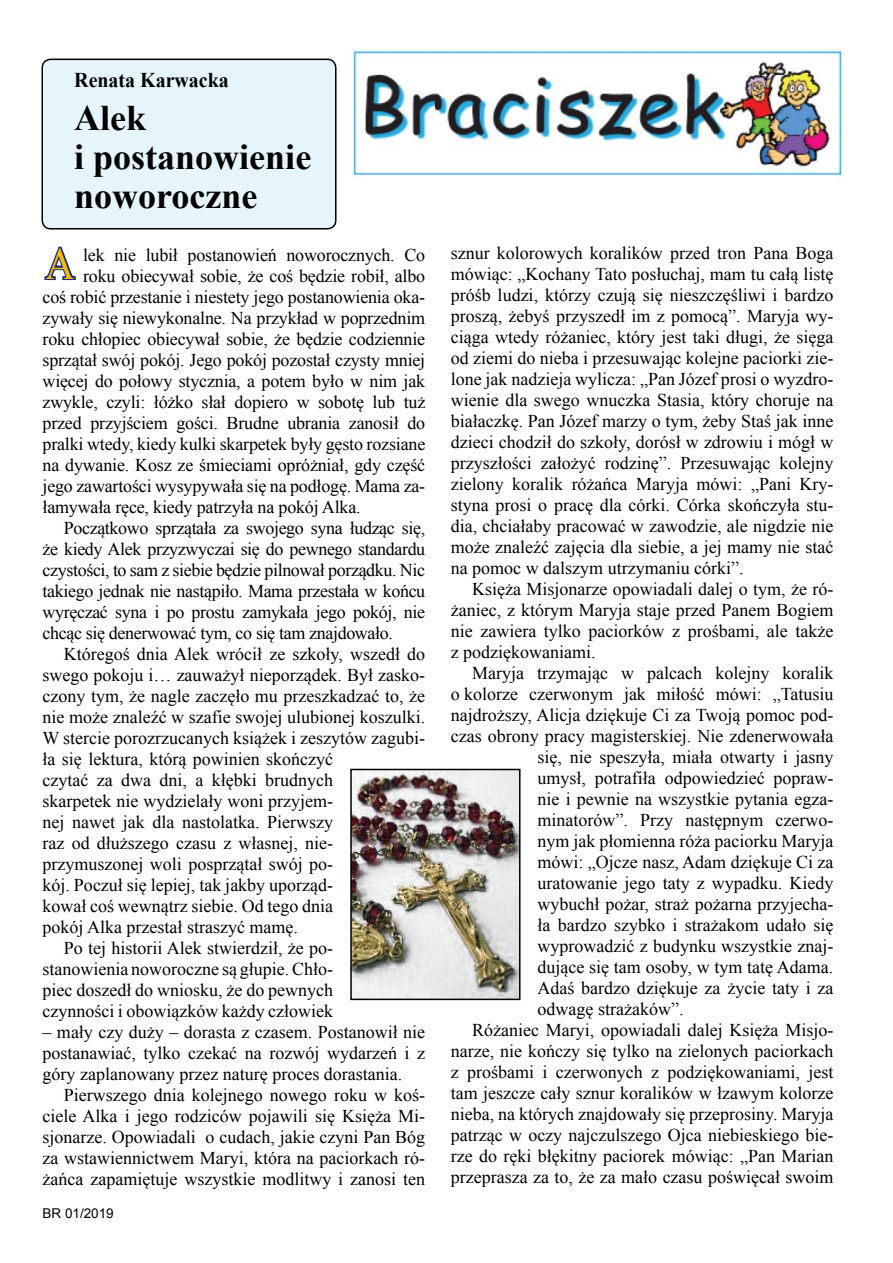
<style>
.page{position:relative;width:893px;height:1263px;background:#fff}
.page>*{position:absolute;margin:0;border:0;box-sizing:border-box;transform-origin:0 0}
.t1{font:44.85px "Times New Roman";color:#fbbc00;scale:.9 1}
.t2{font:700 36px/39px "Times New Roman";color:#000}
.t3{font:700 21px "Times New Roman";color:#000;scale:.95 1}
.t4{font:18px/21px "Times New Roman";color:#000;text-align:justify}
.t5{font:18px "Times New Roman";letter-spacing:-.02em;color:#000}
.t6{font:13.5px "Arial";color:#000}
</style>
<div class="page">
<img style="left:352px;top:49px;width:492px;height:129px">
<div style="left:42px;top:59px;width:294px;height:170px;background:#e6f4fc;border-radius:9px"></div>
<div style="left:42px;top:59px;width:294px;height:171px;border:2px solid #000;border-radius:9px"></div>
<svg style="left:44px;top:246px;width:32px;height:35px"></svg>
<img style="left:353px;top:772px;width:164px;height:225px">
<div style="left:350px;top:769px;width:170px;height:231px;border:2px solid #000"></div>
<p class="t3" style="left:74px;top:66px;width:164px">Renata Karwacka</p>
<h2 class="t2" style="left:74px;top:98px;width:239px">Alek<br>i postanowienie noworoczne</h2>
<p class="t4" style="left:83px;top:244px;width:344px">lek nie lubił postanowień noworocznych. Co</p>
<p class="t4" style="left:83px;top:265px;width:344px">roku obiecywał sobie, że coś będzie robił, albo</p>
<p class="t4" style="left:43px;top:286px;width:384px">coś robić przestanie i niestety jego postanowienia oka-</p>
<p class="t4" style="left:43px;top:307px;width:384px">zywały się niewykonalne. Na przykład w poprzednim</p>
<p class="t4" style="left:43px;top:328px;width:384px">roku chłopiec obiecywał sobie, że będzie codziennie</p>
<p class="t4" style="left:43px;top:349px;width:384px">sprzątał swój pokój. Jego pokój pozostał czysty mniej</p>
<p class="t4" style="left:43px;top:370px;width:384px">więcej do połowy stycznia, a potem było w nim jak</p>
<p class="t4" style="left:43px;top:391px;width:384px">zwykle, czyli: łóżko słał dopiero w sobotę lub tuż</p>
<p class="t4" style="left:43px;top:412px;width:384px">przed przyjściem gości. Brudne ubrania zanosił do</p>
<p class="t4" style="left:43px;top:433px;width:384px">pralki wtedy, kiedy kulki skarpetek były gęsto rozsiane</p>
<p class="t4" style="left:43px;top:454px;width:384px">na dywanie. Kosz ze śmieciami opróżniał, gdy część</p>
<p class="t4" style="left:43px;top:475px;width:384px">jego zawartości wysypywała się na podłogę. Mama za-</p>
<p class="t4" style="left:43px;top:496px;width:320px">łamywała ręce, kiedy patrzyła na pokój Alka.</p>
<p class="t5" style="left:64px;top:515px;width:363px">Początkowo sprzątała za swojego syna łudząc się,</p>
<p class="t5" style="left:43px;top:536px;width:384px">że kiedy Alek przyzwyczai się do pewnego standardu</p>
<p class="t5" style="left:43px;top:557px;width:384px">czystości, to sam z siebie będzie pilnował porządku. Nic</p>
<p class="t5" style="left:43px;top:578px;width:384px">takiego jednak nie nastąpiło. Mama przestała w końcu</p>
<p class="t5" style="left:43px;top:599px;width:384px">wyręczać syna i po prostu zamykała jego pokój, nie</p>
<p class="t5" style="left:43px;top:620px;width:352px">chcąc się denerwować tym, co się tam znajdowało.</p>
<p class="t4" style="left:64px;top:643px;width:363px">Któregoś dnia Alek wrócił ze szkoły, wszedł do</p>
<p class="t4" style="left:43px;top:664px;width:384px">swego pokoju i… zauważył nieporządek. Był zasko-</p>
<p class="t4" style="left:43px;top:685px;width:384px">czony tym, że nagle zaczęło mu przeszkadzać to, że</p>
<p class="t4" style="left:43px;top:706px;width:384px">nie może znaleźć w szafie swojej ulubionej koszulki.</p>
<p class="t4" style="left:43px;top:727px;width:384px">W stercie porozrzucanych książek i zeszytów zagubi-</p>
<p class="t4" style="left:43px;top:748px;width:292px">ła się lektura, którą powinien skończyć</p>
<p class="t4" style="left:43px;top:769px;width:292px">czytać za dwa dni, a kłębki brudnych</p>
<p class="t4" style="left:43px;top:790px;width:292px">skarpetek nie wydzielały woni przyjem-</p>
<p class="t4" style="left:43px;top:811px;width:292px">nej nawet jak dla nastolatka. Pierwszy</p>
<p class="t4" style="left:43px;top:832px;width:292px">raz od dłuższego czasu z własnej, nie-</p>
<p class="t4" style="left:43px;top:853px;width:292px">przymuszonej woli posprzątał swój po-</p>
<p class="t4" style="left:43px;top:874px;width:292px">kój. Poczuł się lepiej, tak jakby uporząd-</p>
<p class="t4" style="left:43px;top:895px;width:292px">kował coś wewnątrz siebie. Od tego dnia</p>
<p class="t4" style="left:43px;top:916px;width:257px">pokój Alka przestał straszyć mamę.</p>
<p class="t4" style="left:64px;top:937px;width:271px">Po tej historii Alek stwierdził, że po-</p>
<p class="t4" style="left:43px;top:958px;width:292px">stanowienia noworoczne są głupie. Chło-</p>
<p class="t4" style="left:43px;top:979px;width:292px">piec doszedł do wniosku, że do pewnych</p>
<p class="t4" style="left:43px;top:1000px;width:292px">czynności i obowiązków każdy człowiek</p>
<p class="t4" style="left:43px;top:1021px;width:384px">– mały czy duży – dorasta z czasem. Postanowił nie postanawiać, tylko czekać na rozwój wydarzeń i z góry zaplanowany przez naturę proces dorastania.</p>
<p class="t4" style="left:43px;top:1084px;width:384px;text-indent:21px">Pierwszego dnia kolejnego nowego roku w koś&shy;ciele Alka i jego rodziców pojawili się Księża Mi&shy;sjonarze. Opowiadali o cudach, jakie czyni Pan Bóg za wstawiennictwem Maryi, która na paciorkach ró&shy;żańca zapamiętuje wszystkie modlitwy i zanosi ten</p>
<h1 class="t1" style="left:46px;top:233px;width:34px">A</h1>
<p class="t6" style="left:43px;top:1204px;width:73px">BR 01/2019</p>
<p class="t4" style="left:451px;top:243px;width:384px">sznur kolorowych koralików przed tron Pana Boga mówiąc: „Kochany Tato posłuchaj, mam tu całą listę próśb ludzi, którzy czują się nieszczęśliwi i bardzo proszą, żebyś przyszedł im z pomocą”. Maryja wy&shy;ciąga wtedy różaniec, który jest taki długi, że sięga od ziemi do nieba i przesuwając kolejne paciorki zie&shy;lone jak nadzieja wylicza: „Pan Józef prosi o wyzdro&shy;wienie dla swego wnuczka Stasia, który choruje na białaczkę. Pan Józef marzy o tym, żeby Staś jak inne dzieci chodził do szkoły, dorósł w zdrowiu i mógł w przyszłości założyć rodzinę”. Przesuwając kolejny zielony koralik różańca Maryja mówi: „Pani Kry&shy;styna prosi o pracę dla córki. Córka skończyła stu&shy;dia, chciałaby pracować w zawodzie, ale nigdzie nie może znaleźć zajęcia dla siebie, a jej mamy nie stać na pomoc w dalszym utrzymaniu córki”.</p>
<p class="t4" style="left:451px;top:579px;width:384px;text-indent:21px">Księża Misjonarze opowiadali dalej o tym, że ró&shy;żaniec, z którym Maryja staje przed Panem Bogiem nie zawiera tylko paciorków z prośbami, ale także z podziękowaniami.</p>
<p class="t4" style="left:472px;top:663px;width:363px">Maryja trzymając w palcach kolejny koralik</p>
<p class="t4" style="left:451px;top:684px;width:384px">o kolorze czerwonym jak miłość mówi: „Tatusiu</p>
<p class="t4" style="left:451px;top:705px;width:384px">najdroższy, Alicja dziękuje Ci za Twoją pomoc pod-</p>
<p class="t4" style="left:451px;top:726px;width:384px">czas obrony pracy magisterskiej. Nie zdenerwowała</p>
<p class="t4" style="left:538px;top:747px;width:297px">się, nie speszyła, miała otwarty i jasny</p>
<p class="t4" style="left:538px;top:768px;width:297px">umysł, potrafiła odpowiedzieć popraw-</p>
<p class="t4" style="left:538px;top:789px;width:297px">nie i pewnie na wszystkie pytania egza-</p>
<p class="t4" style="left:538px;top:810px;width:297px">minatorów”. Przy następnym czerwo-</p>
<p class="t4" style="left:538px;top:831px;width:297px">nym jak płomienna róża paciorku Maryja</p>
<p class="t4" style="left:538px;top:852px;width:297px">mówi: „Ojcze nasz, Adam dziękuje Ci za</p>
<p class="t4" style="left:538px;top:873px;width:297px">uratowanie jego taty z wypadku. Kiedy</p>
<p class="t4" style="left:538px;top:894px;width:297px">wybuchł pożar, straż pożarna przyjecha-</p>
<p class="t4" style="left:538px;top:915px;width:297px">ła bardzo szybko i strażakom udało się</p>
<p class="t4" style="left:538px;top:936px;width:297px">wyprowadzić z budynku wszystkie znaj-</p>
<p class="t4" style="left:538px;top:957px;width:297px">dujące się tam osoby, w tym tatę Adama.</p>
<p class="t4" style="left:538px;top:978px;width:297px">Adaś bardzo dziękuje za życie taty i za</p>
<p class="t4" style="left:538px;top:999px;width:147px">odwagę strażaków”.</p>
<p class="t4" style="left:472px;top:1020px;width:363px">Różaniec Maryi, opowiadali dalej Księża Misjo-</p>
<p class="t4" style="left:451px;top:1041px;width:384px">narze, nie kończy się tylko na zielonych paciorkach</p>
<p class="t4" style="left:451px;top:1062px;width:384px">z prośbami i czerwonych z podziękowaniami, jest</p>
<p class="t4" style="left:451px;top:1083px;width:384px">tam jeszcze cały sznur koralików w łzawym kolorze</p>
<p class="t4" style="left:451px;top:1104px;width:384px">nieba, na których znajdowały się przeprosiny. Maryja</p>
<p class="t4" style="left:451px;top:1125px;width:384px">patrząc w oczy najczulszego Ojca niebieskiego bie-</p>
<p class="t4" style="left:451px;top:1146px;width:384px">rze do ręki błękitny paciorek mówiąc: „Pan Marian</p>
<p class="t4" style="left:451px;top:1167px;width:384px">przeprasza za to, że za mało czasu poświęcał swoim</p>
</div>
